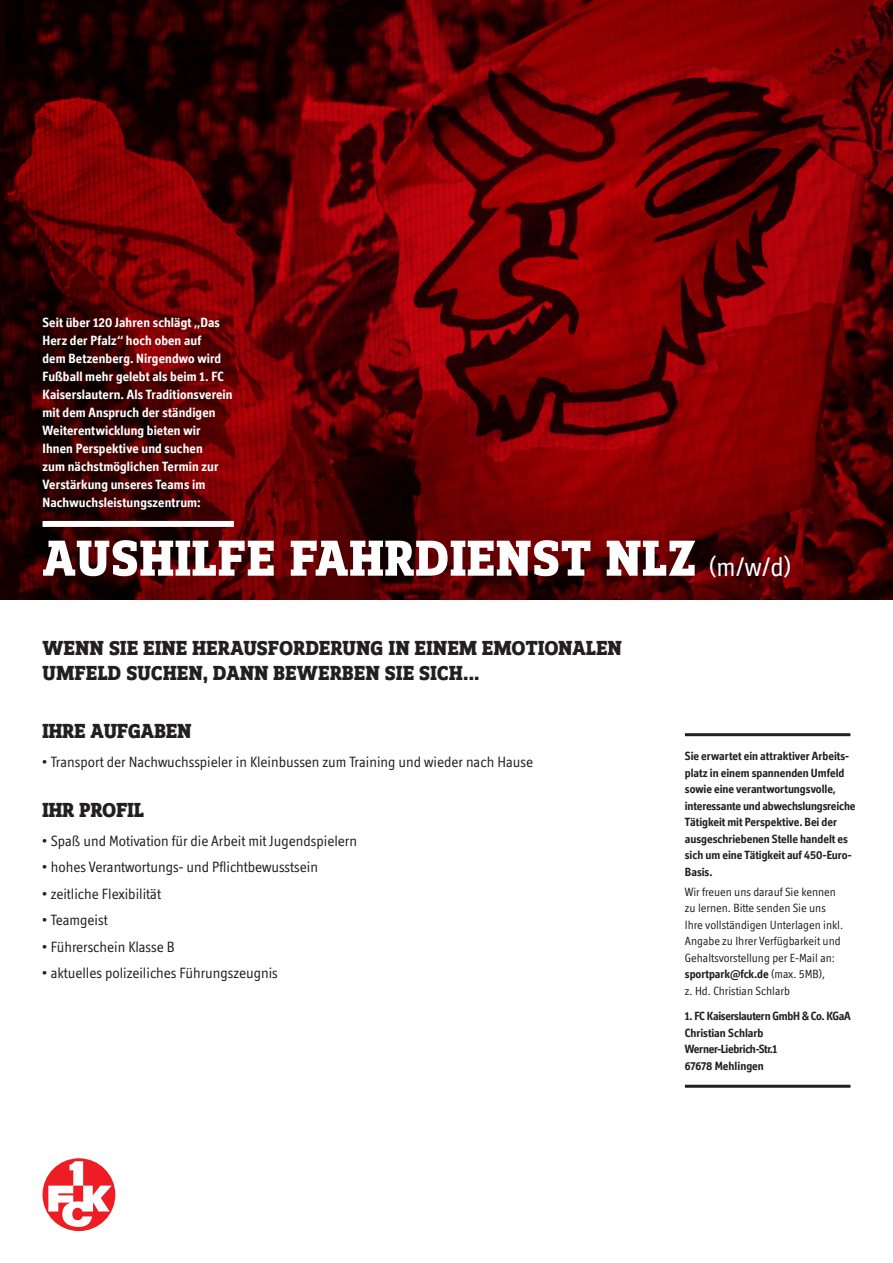
<style>
.page{position:relative;width:893px;height:1263px;background:#fff}
.page>*{position:absolute;margin:0;border:0;box-sizing:border-box;transform-origin:0 0}
.t1{font:800 52.5px "Zine Slab Display Offc";letter-spacing:.025em;color:#fff}
.t2{font:800 21px/25.2px "Zine Slab Display Offc";letter-spacing:.015em;color:#231f20}
.t3{font:15px "Officina Display ITC";color:#231f20}
.t4{font:700 13.5px/18px "Officina Display ITC";letter-spacing:.005em;color:#fff}
.t5{font:700 12px/16.5px "Officina Display ITC";letter-spacing:-.005em;color:#231f20}
.t6{font:12px/16.5px "Officina Display ITC";color:#231f20}
.t7{font:700 12px/16.5px "Officina Display ITC";letter-spacing:-.025em;color:#231f20}
.s1{font-family:"Officina Display ITC";font-weight:400;font-size:27px}
.s2{font-weight:900}
.s3{font-weight:700}
</style>
<div class="page">
<img style="left:0;top:0;width:893px;height:600px">
<div style="left:43px;top:521px;width:191px;height:6px;background:#fff"></div>
<div style="left:43px;top:1158px;width:72px;height:73px;background:#ee1d23;border-radius:50%"></div>
<svg style="left:48px;top:1161px;width:64px;height:66px"></svg>
<hr style="left:685px;top:733px;width:165px;height:3px;background:#231f20">
<hr style="left:685px;top:1085px;width:165px;height:3px;background:#231f20">
<p class="t4" style="left:43px;top:313px;width:192px">Seit über 120 Jahren schlägt „Das<br>Herz der Pfalz“ hoch oben auf<br>dem Betzenberg. Nirgendwo wird<br>Fußball mehr gelebt als beim 1. FC<br>Kaiserslautern. Als Traditionsverein mit dem Anspruch der ständigen<br>Weiterentwicklung bieten wir<br>Ihnen Perspektive und suchen<br>zum nächstmöglichen Termin zur<br>Verstärkung unseres Teams im<br>Nachwuchsleistungszentrum:</p>
<h1 class="t1" style="left:43px;top:530px;width:751px">AUSHILFE FAHRDIENST NLZ <span class="s1">(m/w/d)</span></h1>
<h2 class="t2" style="left:43px;top:637px;width:581px">WENN SIE EINE HERAUSFORDERUNG IN EINEM EMOTIONALEN<br>UMFELD SUCHEN, DANN BEWERBEN SIE SICH...</h2>
<h2 class="t2" style="left:43px;top:720px;width:150px">IHRE AUFGABEN</h2>
<p class="t3" style="left:43px;top:753px;width:492px"><span class="s2">•</span> Transport der Nachwuchsspieler in Kleinbussen zum Training und wieder nach Hause</p>
<h2 class="t2" style="left:43px;top:798px;width:103px">IHR PROFIL</h2>
<p class="t3" style="left:43px;top:832px;width:316px"><span class="s2">•</span> Spaß und Motivation für die Arbeit mit Jugendspielern</p>
<p class="t3" style="left:43px;top:858px;width:277px"><span class="s2">•</span> hohes Verantwortungs- und Pflichtbewusstsein</p>
<p class="t3" style="left:43px;top:885px;width:120px"><span class="s2">•</span> zeitliche Flexibilität</p>
<p class="t3" style="left:43px;top:911px;width:67px"><span class="s2">•</span> Teamgeist</p>
<p class="t3" style="left:43px;top:938px;width:134px"><span class="s2">•</span> Führerschein Klasse B</p>
<p class="t3" style="left:43px;top:964px;width:237px"><span class="s2">•</span> aktuelles polizeiliches Führungszeugnis</p>
<p class="t5" style="left:685px;top:748px;width:172px">Sie erwartet ein attraktiver Arbeits&shy;platz in einem spannenden Umfeld sowie eine verantwortungsvolle, interessante und abwechslungsreiche<br>Tätigkeit mit Perspektive. Bei der ausgeschriebenen Stelle handelt es sich um eine Tätigkeit auf 450-Euro-<br>Basis.</p>
<p class="t6" style="left:685px;top:883px;width:160px">Wir freuen uns darauf Sie kennen zu lernen. Bitte senden Sie uns<br>Ihre vollständigen Unterlagen inkl.<br>Angabe zu Ihrer Verfügbarkeit und<br>Gehaltsvorstellung per E-Mail an: <span class="s3">sportpark@fck.de</span> (max. 5MB),<br>z. Hd. Christian Schlarb</p>
<p class="t7" style="left:685px;top:1008px;width:167px">1. FC Kaiserslautern GmbH &amp; Co. KGaA<br>Christian Schlarb<br>Werner-Liebrich-Str.1<br>67678 Mehlingen</p>
</div>
